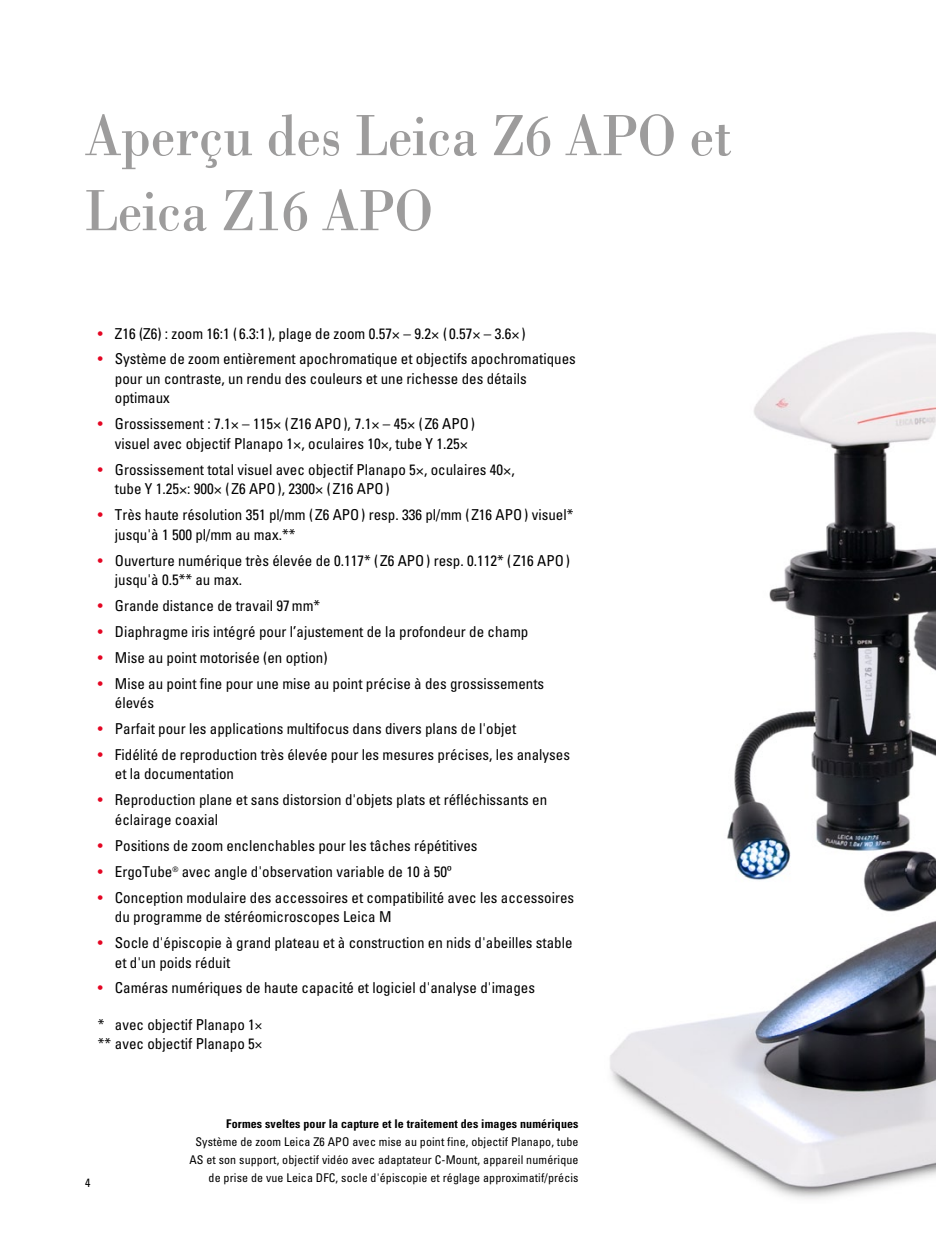
<style>
.page{position:relative;width:936px;height:1234px;background:#fff}
.page>*{position:absolute;margin:0;border:0;box-sizing:border-box;transform-origin:0 0}
.t1{font:60px/75px "Leicana";color:#9d9c9c}
.t2{font:condensed 15px/19.5px "Univers LT Std";color:#000}
.t3{font:condensed 12px/18px "Univers LT Std";letter-spacing:.01em;color:#000;text-align:right}
.t4{font:700 condensed 12px "Univers LT Std";letter-spacing:.01em;color:#000}
.s1{color:#e40522}
</style>
<div class="page">
<img style="left:610px;top:332px;width:325px;height:867px">
<h1 class="t1" style="left:85px;top:96px;width:648px">Aperçu des Leica Z6 APO et<br>Leica Z16 APO</h1>
<p class="t2" style="left:98px;top:323px;width:429px"><span class="s1">•</span> Z16 (Z6) : zoom 16:1 ( 6.3:1 ), plage de zoom 0.57 – 9.2 ( 0.57 – 3.6 )</p>
<p class="t2" style="left:115px;top:349px;width:462px;text-indent:-17px"><span class="s1">•</span> Système de zoom entièrement apochromatique et objectifs apochromatiques pour un contraste, un rendu des couleurs et une richesse des détails optimaux</p>
<p class="t2" style="left:98px;top:414px;width:378px;text-align:center"><span class="s1">•</span> Grossissement : 7.1 – 115 (Z16 APO), 7.1 – 45 (Z6 APO) visuel avec objectif Planapo 1 , oculaires 10 , tube Y 1.25</p>
<p class="t2" style="left:115px;top:459px;width:401px;text-indent:-17px"><span class="s1">•</span> Grossissement total visuel avec objectif Planapo 5 , oculaires 40 , tube Y 1.25 : 900 (Z6 APO), 2300 ( Z16 APO)</p>
<p class="t2" style="left:115px;top:504px;width:460px;text-indent:-17px"><span class="s1">•</span> Très haute résolution 351 pl/mm (Z6 APO) resp. 336 pl/mm ( Z16 APO) visuel* jusqu'à 1 500 pl/mm au max.**</p>
<p class="t2" style="left:115px;top:550px;width:456px;text-indent:-17px"><span class="s1">•</span> Ouverture numérique très élevée de 0.117* (Z6 APO) resp. 0.112* (Z16 APO) jusqu'à 0.5** au max.</p>
<p class="t2" style="left:98px;top:595px;width:224px"><span class="s1">•</span> Grande distance de travail 97mm*</p>
<p class="t2" style="left:98px;top:621px;width:432px"><span class="s1">•</span> Diaphragme iris intégré pour l’ajustement de la profondeur de champ</p>
<p class="t2" style="left:98px;top:647px;width:231px"><span class="s1">•</span> Mise au point motorisée (en option)</p>
<p class="t2" style="left:115px;top:673px;width:431px;text-indent:-17px"><span class="s1">•</span> Mise au point fine pour une mise au point précise à des grossissements élevés</p>
<p class="t2" style="left:98px;top:718px;width:420px"><span class="s1">•</span> Parfait pour les applications multifocus dans divers plans de l'objet</p>
<p class="t2" style="left:115px;top:744px;width:456px;text-indent:-17px"><span class="s1">•</span> Fidélité de reproduction très élevée pour les mesures précises, les analyses et la documentation</p>
<p class="t2" style="left:115px;top:789px;width:433px;text-indent:-17px"><span class="s1">•</span> Reproduction plane et sans distorsion d'objets plats et réfléchissants en éclairage coaxial</p>
<p class="t2" style="left:98px;top:835px;width:381px"><span class="s1">•</span> Positions de zoom enclenchables pour les tâches répétitives</p>
<p class="t2" style="left:98px;top:861px;width:355px"><span class="s1">•</span> ErgoTube<sup>®</sup> avec angle d'observation variable de 10 à 50º</p>
<p class="t2" style="left:115px;top:887px;width:461px;text-indent:-17px"><span class="s1">•</span> Conception modulaire des accessoires et compatibilité avec les accessoires du programme de stéréomicroscopes Leica M</p>
<p class="t2" style="left:115px;top:932px;width:459px;text-indent:-17px"><span class="s1">•</span> Socle d'épiscopie à grand plateau et à construction en nids d'abeilles stable et d'un poids réduit</p>
<p class="t2" style="left:98px;top:977px;width:438px"><span class="s1">•</span> Caméras numériques de haute capacité et logiciel d'analyse d'images</p>
<p class="t2" style="left:98px;top:1014px;width:166px">* avec objectif Planapo 1× ** avec objectif Planapo 5×</p>
<p class="t3" style="left:85px;top:1173px;width:7px">4</p>
<p class="t4" style="left:226px;top:1116px;width:354px">Formes sveltes pour la capture et le traitement des images numériques</p>
<p class="t3" style="left:189px;top:1132px;width:391px">Système de zoom Leica Z6 APO avec mise au point fine, objectif Planapo, tube<br>AS et son support, objectif vidéo avec adaptateur C-Mount, appareil numérique de prise de vue Leica DFC, socle d'épiscopie et réglage approximatif/précis</p>
</div>
